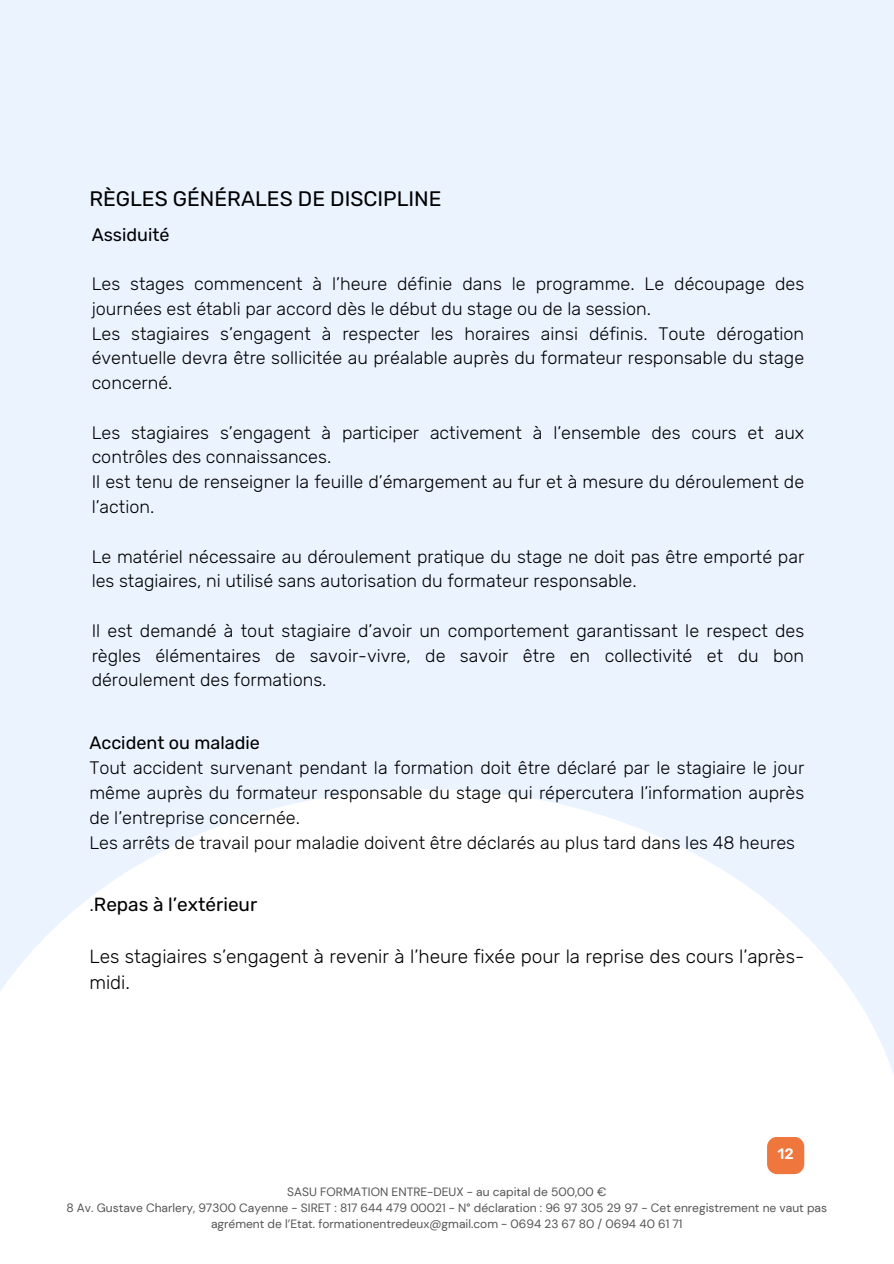
<style>
.page{position:relative;width:894px;height:1264px;background:#fff}
.page>*{position:absolute;margin:0;border:0;box-sizing:border-box;transform-origin:0 0}
.t1{font:21px "Rubik";color:#000}
.t2{font:300 19.05px/25.8px "Rubik";color:#000}
.t3{font:19.05px "Rubik";color:#000}
.t4{font:300 18px/24.8px "Rubik";color:#000}
.t5{font:18px "Rubik";color:#000}
.t6{font:500 15px "Rubik";color:#fff}
.t7{font:12px/16px "DM Sans";color:#545454;text-align:center}
.s1{font-weight:400}
.s2{font-weight:300}
</style>
<div class="page">
<div style="left:0;top:0;width:893px;height:1263px;background:#ebf3ff"></div>
<div style="left:0;top:789px;width:893px;height:474px;background:#fff"></div>
<div style="left:766px;top:1136px;width:38px;height:38px;background:#ef773e;border-radius:10px"></div>
<h2 class="t1" style="left:89px;top:186px;width:353px">RÈGLES GÉNÉRALES DE DISCIPLINE</h2>
<h3 class="t5" style="left:92px;top:224px;width:79px">Assiduité</h3>
<h3 class="t4" style="left:92px;top:271px;width:714px">Les stages commencent à l’heure définie dans le programme. Le découpage des journées est établi par accord dès le début du stage ou de la session.<br>Les stagiaires s’engagent à respecter les horaires ainsi définis. Toute dérogation éventuelle devra être sollicitée au préalable auprès du formateur responsable du stage concerné.</h3>
<h3 class="t4" style="left:92px;top:420px;width:714px">Les stagiaires s’engagent à participer activement à l’ensemble des cours et aux contrôles des connaissances.<br>Il est tenu de renseigner la feuille d’émargement au fur et à mesure du déroulement de l’action.</h3>
<p class="t4" style="left:92px;top:544px;width:714px">Le matériel nécessaire au déroulement pratique du stage ne doit pas être emporté par les stagiaires, ni utilisé sans autorisation du formateur responsable.</p>
<p class="t4" style="left:92px;top:618px;width:714px;text-align:justify">Il est demandé à tout stagiaire d’avoir un comportement garantissant le respect des règles élémentaires de savoir-vivre, de savoir être en collectivité et du bon déroulement des formations.</p>
<h2 class="t4" style="left:89px;top:731px;width:716px"><span class="s1">Accident ou maladie<br></span>Tout accident survenant pendant la formation doit être déclaré par le stagiaire le jour même auprès du formateur responsable du stage qui répercutera l’information auprès de l’entreprise concernée.<br>Les arrêts de travail pour maladie doivent être déclarés au plus tard dans les 48 heures</h2>
<p class="t3" style="left:89px;top:893px;width:169px"><span class="s2">.</span>Repas à l’extérieur</p>
<p class="t2" style="left:89px;top:943px;width:716px">Les stagiaires s’engagent à revenir à l’heure fixée pour la reprise des cours l’après&shy;midi.</p>
<p class="t6" style="left:777px;top:1145px;width:18px">12</p>
<h1 class="t7" style="left:287px;top:1184px;width:320px">SASU FORMATION ENTRE-DEUX - au capital de 500,00 €</h1>
<h3 class="t7" style="left:66px;top:1200px;width:762px">8 Av. Gustave Charlery, 97300 Cayenne - SIRET : 817 644 479 00021 - N° déclaration : 96 97 305 29 97 - Cet enregistrement ne vaut pas agrément de l’Etat. formationentredeux@gmail.com - 0694 23 67 80 / 0694 40 61 71</h3>
</div>
